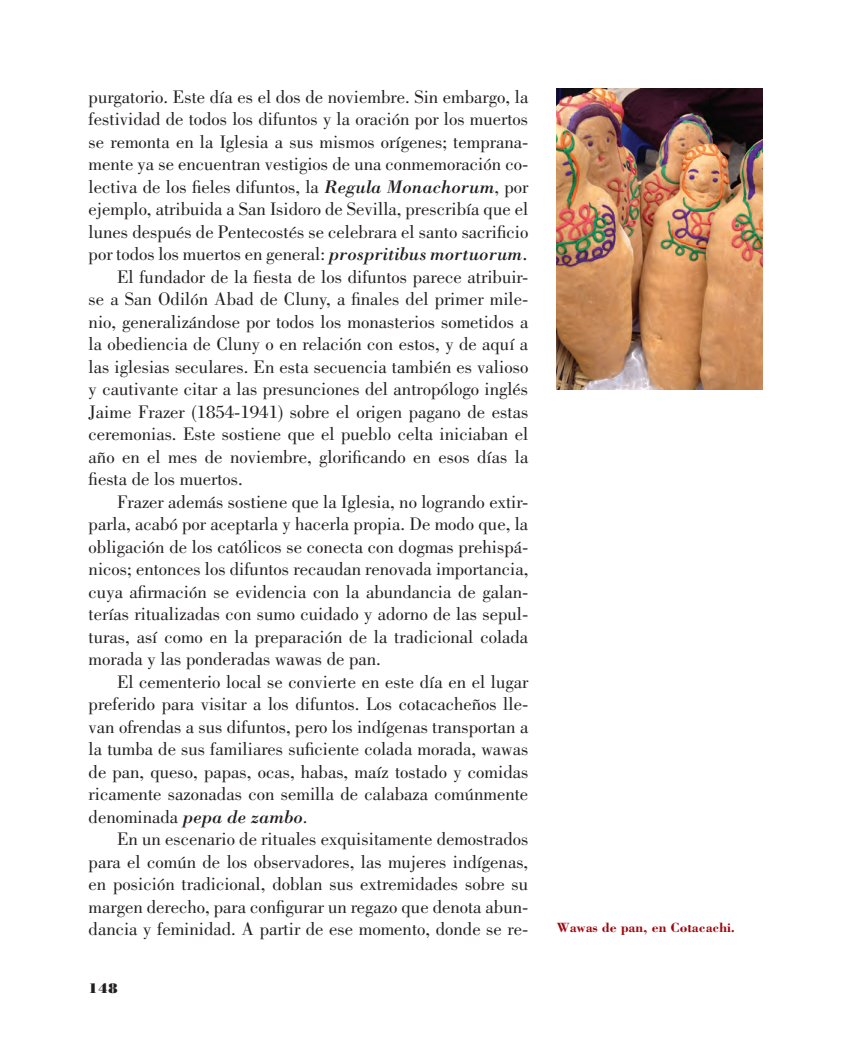
<style>
.page{position:relative;width:851px;height:1063px;background:#fff}
.page>*{position:absolute;margin:0;border:0;box-sizing:border-box;transform-origin:0 0}
.t1{font:18.75px "Bodoni";color:#231f20}
.t2{font:700 13.75px "Bodoni";color:#9d070d}
.t3{font:13.75px "Bodoni Poster";color:#231f20}
.s1{font-style:italic}
</style>
<div class="page">
<img style="left:556px;top:89px;width:206px;height:301px">
<p class="t1" style="left:89px;top:86px;width:441px">purgatorio. Este día es el dos de noviembre. Sin embargo, la</p>
<p class="t1" style="left:89px;top:109px;width:441px">festividad de todos los difuntos y la oración por los muertos</p>
<p class="t1" style="left:89px;top:131px;width:441px">se remonta en la Iglesia a sus mismos orígenes; temprana-</p>
<p class="t1" style="left:89px;top:154px;width:441px">mente ya se encuentran vestigios de una conmemoración co-</p>
<p class="t1" style="left:89px;top:176px;width:441px">lectiva de los fieles difuntos, la <span class="s1">Regula Monachorum</span>, por</p>
<p class="t1" style="left:89px;top:199px;width:441px">ejemplo, atribuida a San Isidoro de Sevilla, prescribía que el</p>
<p class="t1" style="left:89px;top:221px;width:441px">lunes después de Pentecostés se celebrara el santo sacrificio</p>
<p class="t1" style="left:89px;top:244px;width:441px">por todos los muertos en general: <span class="s1">prospritibus mortuorum.</span></p>
<p class="t1" style="left:117px;top:266px;width:413px">El fundador de la fiesta de los difuntos parece atribuir-</p>
<p class="t1" style="left:89px;top:289px;width:441px">se a San Odilón Abad de Cluny, a finales del primer mile-</p>
<p class="t1" style="left:89px;top:311px;width:441px">nio, generalizándose por todos los monasterios sometidos a</p>
<p class="t1" style="left:89px;top:334px;width:441px">la obediencia de Cluny o en relación con estos, y de aquí a</p>
<p class="t1" style="left:89px;top:356px;width:441px">las iglesias seculares. En esta secuencia también es valioso</p>
<p class="t1" style="left:89px;top:379px;width:441px">y cautivante citar a las presunciones del antropólogo inglés</p>
<p class="t1" style="left:89px;top:401px;width:441px">Jaime Frazer (1854-1941) sobre el origen pagano de estas</p>
<p class="t1" style="left:89px;top:424px;width:441px">ceremonias. Este sostiene que el pueblo celta iniciaban el</p>
<p class="t1" style="left:89px;top:446px;width:441px">año en el mes de noviembre, glorificando en esos días la</p>
<p class="t1" style="left:89px;top:469px;width:156px">fiesta de los muertos.</p>
<p class="t1" style="left:117px;top:491px;width:413px">Frazer además sostiene que la Iglesia, no logrando extir-</p>
<p class="t1" style="left:89px;top:514px;width:441px">parla, acabó por aceptarla y hacerla propia. De modo que, la</p>
<p class="t1" style="left:89px;top:536px;width:441px">obligación de los católicos se conecta con dogmas prehispá-</p>
<p class="t1" style="left:89px;top:559px;width:441px">nicos; entonces los difuntos recaudan renovada importancia,</p>
<p class="t1" style="left:89px;top:581px;width:441px">cuya afirmación se evidencia con la abundancia de galan-</p>
<p class="t1" style="left:89px;top:604px;width:441px">terías ritualizadas con sumo cuidado y adorno de las sepul-</p>
<p class="t1" style="left:89px;top:626px;width:441px">turas, así como en la preparación de la tradicional colada</p>
<p class="t1" style="left:89px;top:649px;width:294px">morada y las ponderadas wawas de pan.</p>
<p class="t1" style="left:117px;top:671px;width:413px">El cementerio local se convierte en este día en el lugar</p>
<p class="t1" style="left:89px;top:694px;width:441px">preferido para visitar a los difuntos. Los cotacacheños lle-</p>
<p class="t1" style="left:89px;top:716px;width:441px">van ofrendas a sus difuntos, pero los indígenas transportan a</p>
<p class="t1" style="left:89px;top:739px;width:441px">la tumba de sus familiares suficiente colada morada, wawas</p>
<p class="t1" style="left:89px;top:761px;width:441px">de pan, queso, papas, ocas, habas, maíz tostado y comidas</p>
<p class="t1" style="left:89px;top:784px;width:441px">ricamente sazonadas con semilla de calabaza comúnmente</p>
<p class="t1" style="left:89px;top:806px;width:220px">denominada <span class="s1">pepa de zambo</span>.</p>
<p class="t1" style="left:117px;top:829px;width:413px">En un escenario de rituales exquisitamente demostrados</p>
<p class="t1" style="left:89px;top:851px;width:441px">para el común de los observadores, las mujeres indígenas,</p>
<p class="t1" style="left:89px;top:874px;width:441px">en posición tradicional, doblan sus extremidades sobre su</p>
<p class="t1" style="left:89px;top:896px;width:441px">margen derecho, para configurar un regazo que denota abun-</p>
<p class="t1" style="left:89px;top:919px;width:441px">dancia y feminidad. A partir de ese momento, donde se re-</p>
<p class="t2" style="left:556px;top:919px;width:180px">Wawas de pan, en Cotacachi.</p>
<p class="t3" style="left:89px;top:980px;width:30px">148</p>
</div>
